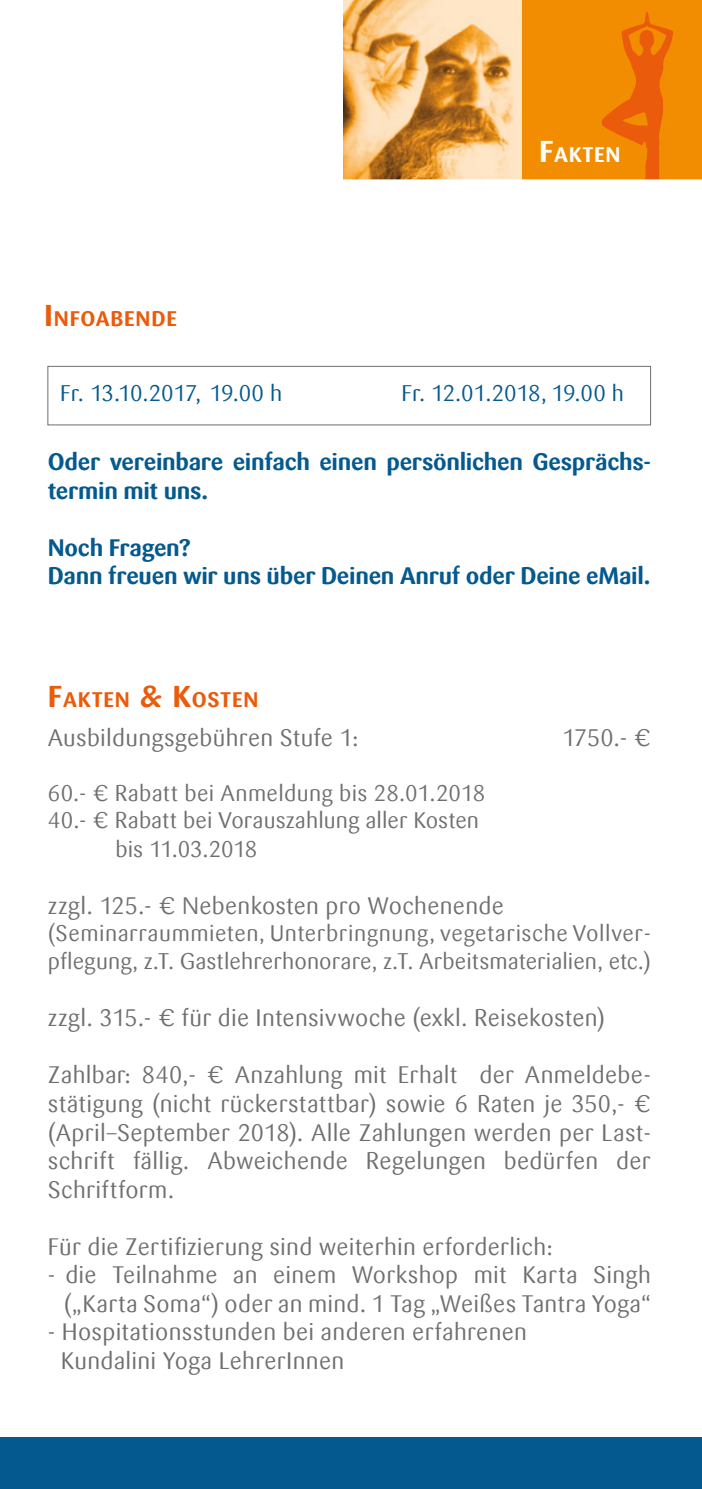
<style>
.page{position:relative;width:702px;height:1489px;background:#fff}
.page>*{position:absolute;margin:0;border:0;box-sizing:border-box;transform-origin:0 0}
.t1{font:23.75px/28.5px "Sari Offc Pro";letter-spacing:.01em;color:#706f6f;text-align:justify}
.t2{font:700 23.75px/28.5px "Sari Offc Pro";letter-spacing:-.015em;color:#04598f}
.t3{font:22.5px/28.5px "Sari Offc Pro";letter-spacing:.005em;color:#706f6f}
.t4{font:22.5px "Sari Offc Pro";letter-spacing:-.01em;color:#04598f}
.t5{font:22.5px "Sari Offc Pro";letter-spacing:-.015em;color:#706f6f}
.t6{font:700 21px "Sari Offc Pro";letter-spacing:.035em;color:#ea5b0b}
.t7{font:700 21px "Sari Offc Pro";color:#fff}
.s1{font-size:30px}
</style>
<div class="page">
<div style="left:0;top:1437px;width:702px;height:51px;background:#04598f"></div>
<img style="left:344px;top:0;width:178px;height:179px">
<div style="left:522px;top:0;width:180px;height:179px;background:#f28c00"></div>
<svg style="left:602px;top:12px;width:71px;height:167px"></svg>
<div style="left:47px;top:366px;width:604px;height:59px;border:1px solid #706f6f"></div>
<p class="t6" style="left:44px;top:305px;width:134px"><span class="s1">I</span> NFOABENDE</p>
<p class="t7" style="left:539px;top:141px;width:83px"><span class="s1">F</span>AKTEN</p>
<p class="t4" style="left:60px;top:378px;width:223px">Fr. 13.10.2017, 19.00 h</p>
<p class="t4" style="left:401px;top:378px;width:224px">Fr. 12.01.2018, 19.00 h</p>
<p class="t2" style="left:48px;top:448px;width:604px">Oder vereinbare einfach einen persönlichen Gesprächs&shy;termin mit uns.</p>
<p class="t2" style="left:48px;top:533px;width:604px">Noch Fragen?<br>Dann freuen wir uns über Deinen Anruf oder Deine eMail.</p>
<p class="t6" style="left:48px;top:685px;width:212px"><span class="s1">F</span>AKTEN <span class="s1">&amp; K</span>OSTEN</p>
<p class="t1" style="left:48px;top:723px;width:312px">Ausbildungsgebühren Stufe 1:</p>
<p class="t1" style="left:562px;top:723px;width:90px">1750.- €</p>
<p class="t3" style="left:48px;top:779px;width:439px">60.- € Rabatt bei Anmeldung bis 28.01.2018</p>
<p class="t3" style="left:48px;top:806px;width:432px">40.- € Rabatt bei Vorauszahlung aller Kosten</p>
<p class="t5" style="left:115px;top:834px;width:143px">bis 11.03.2018</p>
<p class="t1" style="left:48px;top:891px;width:457px">zzgl. 125.- € Nebenkosten pro Wochenende</p>
<p class="t3" style="left:48px;top:918px;width:604px">(Seminarraummieten, Unterbringnung, vegetarische Vollver&shy;pflegung, z.T. Gastlehrerhonorare, z.T. Arbeitsmaterialien, etc.)</p>
<p class="t1" style="left:48px;top:1003px;width:559px">zzgl. 315.- € für die Intensivwoche (exkl. Reisekosten)</p>
<p class="t1" style="left:48px;top:1060px;width:604px">Zahlbar: 840,- € Anzahlung mit Erhalt der Anmeldebe&shy;stätigung (nicht rückerstattbar) sowie 6 Raten je 350,- € (April–September 2018). Alle Zahlungen werden per Last&shy;schrift fällig. Abweichende Regelungen bedürfen der Schriftform.</p>
<p class="t1" style="left:48px;top:1231px;width:506px">Für die Zertifizierung sind weiterhin erforderlich:</p>
<p class="t1" style="left:48px;top:1260px;width:604px;text-align:right">- die Teilnahme an einem Workshop mit Karta Singh („Karta Soma“) oder an mind. 1 Tag „Weißes Tantra Yoga“</p>
<p class="t1" style="left:61px;top:1317px;width:467px;text-indent:-13px">- Hospitationsstunden bei anderen erfahrenen<br>Kundalini Yoga LehrerInnen</p>
</div>
